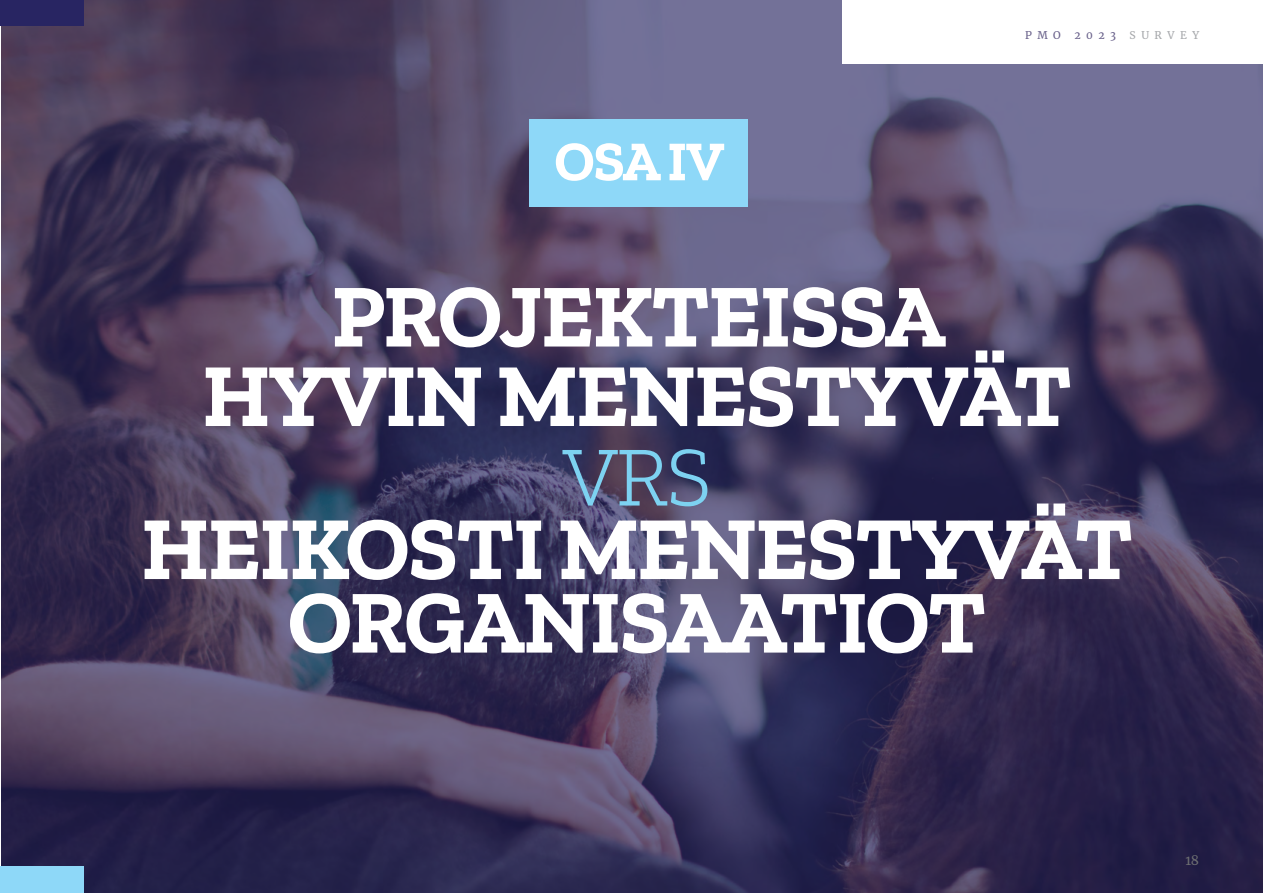
<style>
.page{position:relative;width:1263px;height:893px;background:#fff}
.page>*{position:absolute;margin:0;border:0;box-sizing:border-box;transform-origin:0 0}
.t1{font:700 90px/79.5px "Zilla Slab";letter-spacing:-.02em;color:#fff;text-align:center}
.t2{font:300 85.5px "Zilla Slab";color:#7dd2f1}
.t3{font:700 56.25px "Zilla Slab";color:#fff}
.t4{font:13.05px "Merriweather";color:#6d6e71}
.t5{font:10.5px "Merriweather";letter-spacing:.525em;color:#675f89}
.t6{font:10.5px "Merriweather";letter-spacing:.525em;color:#a5a7aa}
</style>
<div class="page">
<img style="left:1px;top:0;width:1262px;height:893px">
<div style="left:530px;top:119px;width:217px;height:87px;background:#8ed8f8"></div>
<div style="left:842px;top:0;width:421px;height:64px;background:#fff"></div>
<div style="left:0;top:867px;width:84px;height:26px;background:#8ed8f8"></div>
<div style="left:0;top:0;width:84px;height:26px;background:#282562"></div>
<p class="t3" style="left:554px;top:129px;width:172px">OSA IV</p>
<p class="t5" style="left:1025px;top:28px;width:37px">PMO</p>
<p class="t5" style="left:1074px;top:28px;width:43px">2023</p>
<p class="t6" style="left:1129px;top:28px;width:71px">SURVEY</p>
<p class="t1" style="left:202px;top:277px;width:871px">PROJEKTEISSA<br>HYVIN MENESTYVÄT</p>
<p class="t2" style="left:563px;top:430px;width:150px">VRS</p>
<p class="t1" style="left:141px;top:513px;width:994px;line-height:73.5px">HEIKOSTI MENESTYVÄT<br>ORGANISAATIOT</p>
<p class="t4" style="left:1185px;top:852px;width:15px">18</p>
</div>
